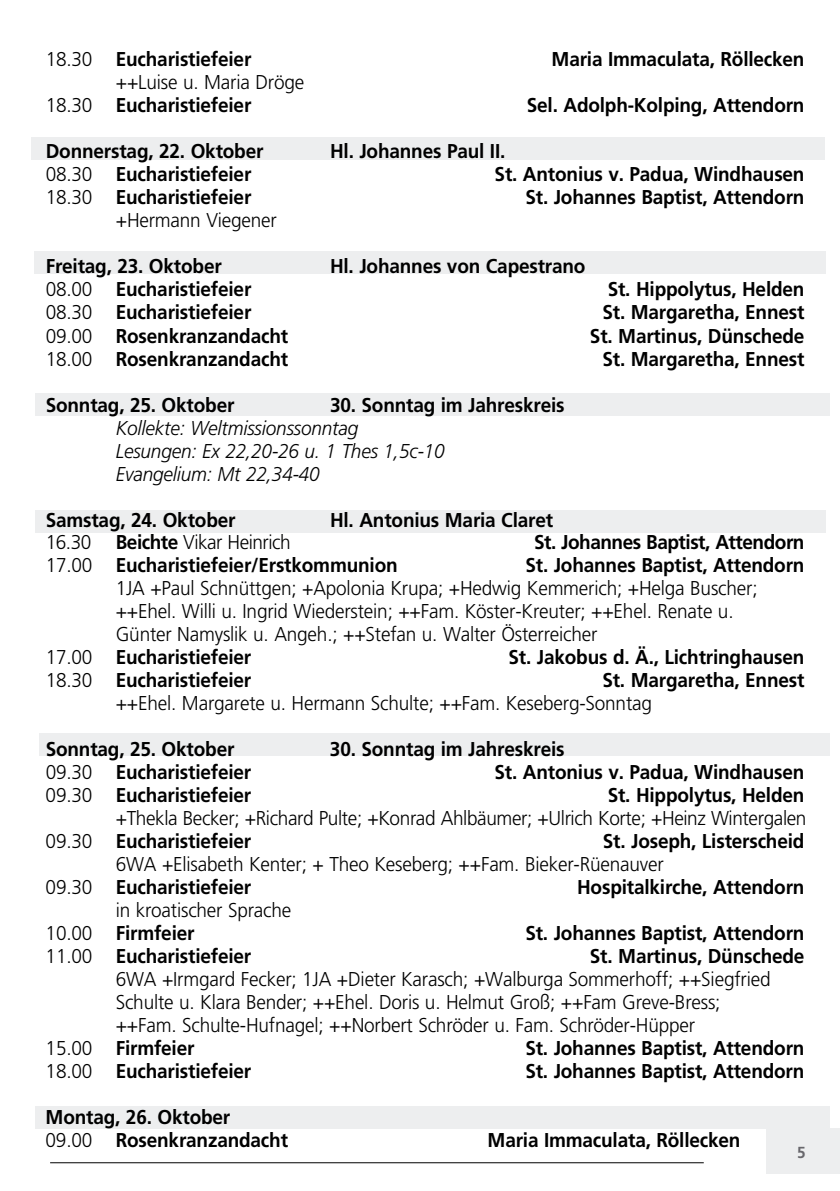
<style>
.page{position:relative;width:840px;height:1191px;background:#fff}
.page>*{position:absolute;margin:0;border:0;box-sizing:border-box;transform-origin:0 0}
.t1{font:700 20px/23px "Frutiger";letter-spacing:-.01em;color:#000;scale:.95 1}
.t2{font:300 20px/23px "Frutiger";letter-spacing:-.01em;color:#000;scale:.95 1}
.t3{font:italic 300 20px/23px "Frutiger";letter-spacing:-.01em;color:#000;scale:.95 1}
.t4{font:700 16px "Frutiger";color:#68676c;scale:.95 1}
.s1{font-weight:300}
.s2{font-weight:700}
</style>
<div class="page">
<div style="left:35px;top:1106px;width:794px;height:22px;background:#edeeef"></div>
<div style="left:32px;top:137px;width:792px;height:23px;background:#edeeef"></div>
<div style="left:765px;top:1128px;width:74px;height:46px;background:#edeeef"></div>
<hr style="left:50px;top:1162px;width:653px;height:1px;background:#000">
<div style="left:35px;top:393px;width:794px;height:23px;background:#edeeef"></div>
<div style="left:35px;top:510px;width:789px;height:23px;background:#edeeef"></div>
<div style="left:40px;top:733px;width:789px;height:22px;background:#edeeef"></div>
<div style="left:34px;top:251px;width:790px;height:23px;background:#edeeef"></div>
<p class="t1" style="left:46px;top:48px;width:218px"><span class="s1">18.30</span> Eucharistiefeier</p>
<p class="t1" style="left:551px;top:48px;width:267px">Maria Immaculata, Röllecken</p>
<p class="t2" style="left:46px;top:71px;width:273px;text-indent:70px">++Luise u. Maria Dröge<br>18.30 <span class="s2">Eucharistiefeier</span></p>
<p class="t1" style="left:526px;top:94px;width:294px">Sel. Adolph-Kolping, Attendorn</p>
<p class="t1" style="left:46px;top:140px;width:230px">Donnerstag, 22. Oktober</p>
<p class="t1" style="left:330px;top:140px;width:186px">Hl. Johannes Paul II.</p>
<p class="t1" style="left:46px;top:163px;width:218px"><span class="s1">08.30</span> Eucharistiefeier</p>
<p class="t1" style="left:494px;top:163px;width:327px">St. Antonius v. Padua, Windhausen</p>
<p class="t1" style="left:46px;top:186px;width:218px"><span class="s1">18.30</span> Eucharistiefeier</p>
<p class="t1" style="left:525px;top:186px;width:295px">St. Johannes Baptist, Attendorn</p>
<p class="t2" style="left:116px;top:209px;width:171px">+Hermann Viegener</p>
<p class="t1" style="left:46px;top:255px;width:187px">Freitag, 23. Oktober</p>
<p class="t1" style="left:330px;top:255px;width:270px">Hl. Johannes von Capestrano</p>
<p class="t1" style="left:46px;top:278px;width:218px"><span class="s1">08.00</span> Eucharistiefeier</p>
<p class="t1" style="left:607px;top:278px;width:208px">St. Hippolytus, Helden</p>
<p class="t1" style="left:46px;top:301px;width:218px"><span class="s1">08.30</span> Eucharistiefeier</p>
<p class="t1" style="left:602px;top:301px;width:214px">St. Margaretha, Ennest</p>
<p class="t1" style="left:46px;top:324px;width:256px"><span class="s1">09.00</span> Rosenkranzandacht</p>
<p class="t1" style="left:589px;top:324px;width:227px">St. Martinus, Dünschede</p>
<p class="t1" style="left:46px;top:347px;width:256px"><span class="s1">18.00</span> Rosenkranzandacht</p>
<p class="t1" style="left:602px;top:347px;width:214px">St. Margaretha, Ennest</p>
<p class="t1" style="left:46px;top:393px;width:200px">Sonntag, 25. Oktober</p>
<p class="t1" style="left:330px;top:393px;width:248px">30. Sonntag im Jahreskreis</p>
<p class="t3" style="left:116px;top:416px;width:347px">Kollekte: Weltmissionssonntag<br>Lesungen: Ex 22,20-26 u. 1 Thes 1,5c-10<br>Evangelium: Mt 22,34-40</p>
<p class="t1" style="left:46px;top:508px;width:201px">Samstag, 24. Oktober</p>
<p class="t1" style="left:330px;top:508px;width:236px">Hl. Antonius Maria Claret</p>
<p class="t2" style="left:46px;top:530px;width:259px">16.30 <span class="s2">Beichte</span> Vikar Heinrich</p>
<p class="t1" style="left:533px;top:530px;width:286px">St. Johannes Baptist, Attendorn</p>
<p class="t1" style="left:46px;top:553px;width:372px"><span class="s1">17.00</span> Eucharistiefeier/Erstkommunion</p>
<p class="t1" style="left:525px;top:553px;width:295px">St. Johannes Baptist, Attendorn</p>
<p class="t2" style="left:116px;top:576px;width:676px">1JA +Paul Schnüttgen; +Apolonia Krupa; +Hedwig Kemmerich; +Helga Buscher;</p>
<p class="t2" style="left:116px;top:599px;width:651px">++Ehel. Willi u. Ingrid Wiederstein; ++Fam. Köster-Kreuter; ++Ehel. Renate u.</p>
<p class="t2" style="left:116px;top:622px;width:508px">Günter Namyslik u. Angeh.; ++Stefan u. Walter Österreicher</p>
<p class="t1" style="left:46px;top:645px;width:218px"><span class="s1">17.00</span> Eucharistiefeier</p>
<p class="t1" style="left:508px;top:645px;width:313px">St. Jakobus d. Ä., Lichtringhausen</p>
<p class="t1" style="left:46px;top:668px;width:218px"><span class="s1">18.30</span> Eucharistiefeier</p>
<p class="t1" style="left:602px;top:668px;width:214px">St. Margaretha, Ennest</p>
<p class="t2" style="left:116px;top:691px;width:565px">++Ehel. Margarete u. Hermann Schulte; ++Fam. Keseberg-Sonntag</p>
<p class="t1" style="left:46px;top:737px;width:200px">Sonntag, 25. Oktober</p>
<p class="t1" style="left:330px;top:737px;width:248px">30. Sonntag im Jahreskreis</p>
<p class="t1" style="left:46px;top:760px;width:218px"><span class="s1">09.30</span> Eucharistiefeier</p>
<p class="t1" style="left:494px;top:760px;width:327px">St. Antonius v. Padua, Windhausen</p>
<p class="t1" style="left:46px;top:783px;width:218px"><span class="s1">09.30</span> Eucharistiefeier</p>
<p class="t1" style="left:607px;top:783px;width:208px">St. Hippolytus, Helden</p>
<p class="t2" style="left:46px;top:806px;width:802px;text-indent:70px">+Thekla Becker; +Richard Pulte; +Konrad Ahlbäumer; +Ulrich Korte; +Heinz Wintergalen<br>09.30 <span class="s2">Eucharistiefeier</span></p>
<p class="t1" style="left:602px;top:829px;width:214px">St. Joseph, Listerscheid</p>
<p class="t2" style="left:46px;top:852px;width:651px;text-indent:70px">6WA +Elisabeth Kenter; + Theo Keseberg; ++Fam. Bieker-Rüenauver<br>09.30 <span class="s2">Eucharistiefeier</span></p>
<p class="t1" style="left:576px;top:875px;width:241px">Hospitalkirche, Attendorn</p>
<p class="t2" style="left:46px;top:898px;width:260px;text-indent:70px">in kroatischer Sprache<br>10.00 <span class="s2">Firmfeier</span></p>
<p class="t1" style="left:525px;top:921px;width:295px">St. Johannes Baptist, Attendorn</p>
<p class="t1" style="left:46px;top:944px;width:218px"><span class="s1">11.00</span> Eucharistiefeier</p>
<p class="t1" style="left:589px;top:944px;width:227px">St. Martinus, Dünschede</p>
<p class="t2" style="left:116px;top:967px;width:690px">6WA +Irmgard Fecker; 1JA +Dieter Karasch; +Walburga Sommerhoff; ++Siegfried</p>
<p class="t2" style="left:116px;top:990px;width:637px">Schulte u. Klara Bender; ++Ehel. Doris u. Helmut Groß; ++Fam Greve-Bress;</p>
<p class="t2" style="left:116px;top:1013px;width:611px">++Fam. Schulte-Hufnagel; ++Norbert Schröder u. Fam. Schröder-Hüpper</p>
<p class="t1" style="left:46px;top:1036px;width:158px"><span class="s1">15.00</span> Firmfeier</p>
<p class="t1" style="left:525px;top:1036px;width:295px">St. Johannes Baptist, Attendorn</p>
<p class="t1" style="left:46px;top:1059px;width:218px"><span class="s1">18.00</span> Eucharistiefeier</p>
<p class="t1" style="left:525px;top:1059px;width:295px">St. Johannes Baptist, Attendorn</p>
<p class="t1" style="left:46px;top:1105px;width:256px">Montag, 26. Oktober<br><span class="s1">09.00</span> Rosenkranzandacht</p>
<p class="t1" style="left:487px;top:1128px;width:267px">Maria Immaculata, Röllecken</p>
<p class="t4" style="left:796px;top:1143px;width:10px">5</p>
</div>
